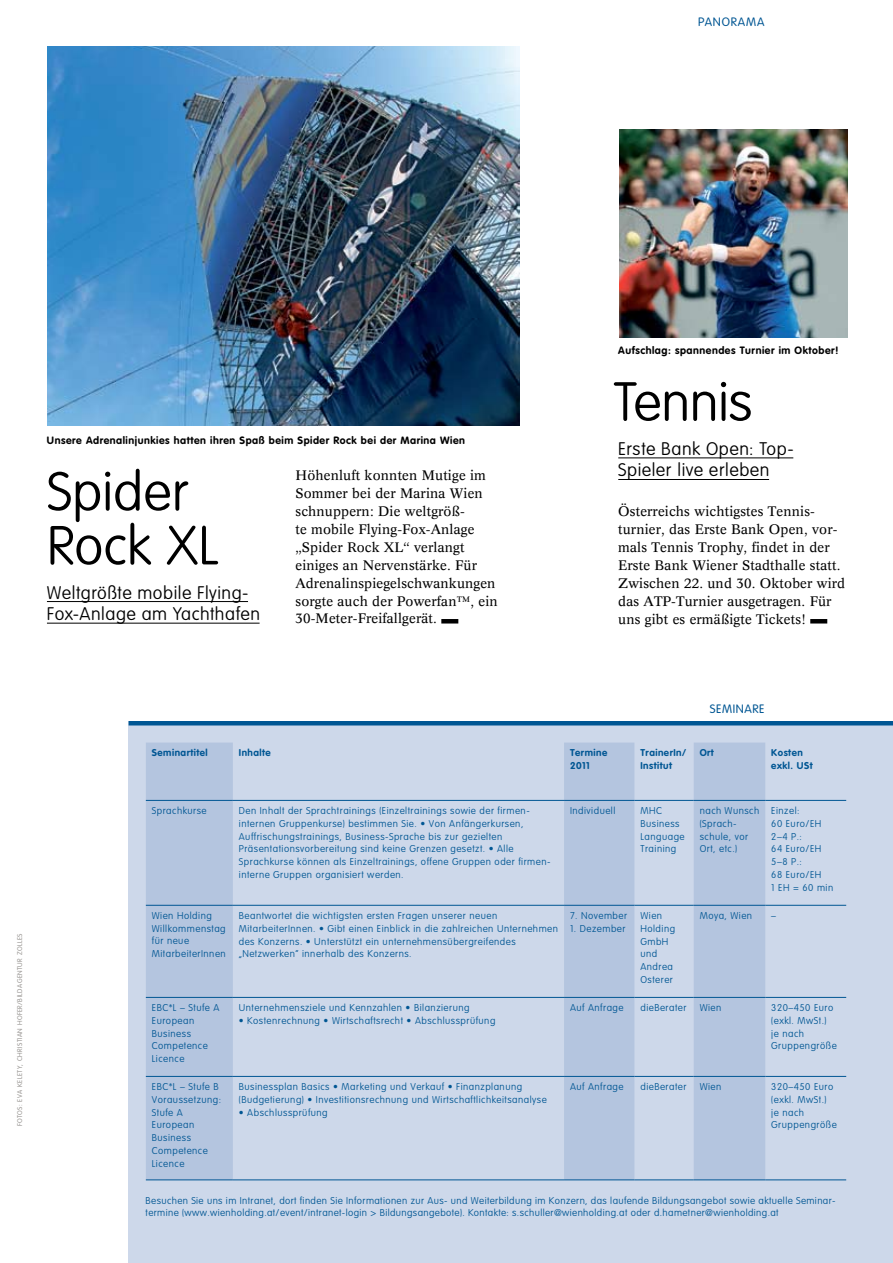
<style>
.page{position:relative;width:893px;height:1263px;background:#fff}
.page>*{position:absolute;margin:0;border:0;box-sizing:border-box;transform-origin:0 0}
.t1{font:100 54px/54px "VAG Rounded";color:#000}
.t2{font:100 18px/21.6px "VAG Rounded";letter-spacing:.03em;color:#000}
.t3{font:13.5px/18px "Concorde";letter-spacing:.01em;color:#000}
.t4{font:300 12px "VAG Rounded";letter-spacing:.07em;color:#005693}
.t5{font:300 12px "VAG Rounded";letter-spacing:.05em;color:#005693}
.t6{font:700 10.5px "VAG Rounded";letter-spacing:.05em;color:#000}
.t7{font:100 9.75px/12.8px "VAG Rounded";letter-spacing:.05em;color:#005693}
.t8{font:700 9.75px/12.8px "VAG Rounded";letter-spacing:.05em;color:#005693}
.t9{font:300 6.75px "VAG Rounded";letter-spacing:.065em;color:#979491}
</style>
<div class="page">
<div style="left:129px;top:721px;width:764px;height:542px;background:#cdd8ea"></div>
<svg style="left:146px;top:742px;width:619px;height:437px"></svg>
<hr style="left:146px;top:800px;width:87px;height:1px;background:#005693">
<hr style="left:233px;top:800px;width:331px;height:1px;background:#005693">
<hr style="left:564px;top:800px;width:70px;height:1px;background:#005693">
<hr style="left:634px;top:800px;width:60px;height:1px;background:#005693">
<hr style="left:694px;top:800px;width:71px;height:1px;background:#005693">
<hr style="left:765px;top:800px;width:81px;height:1px;background:#005693">
<hr style="left:146px;top:905px;width:87px;height:1px;background:#005693">
<hr style="left:233px;top:905px;width:331px;height:1px;background:#005693">
<hr style="left:564px;top:905px;width:70px;height:1px;background:#005693">
<hr style="left:634px;top:905px;width:60px;height:1px;background:#005693">
<hr style="left:694px;top:905px;width:71px;height:1px;background:#005693">
<hr style="left:765px;top:905px;width:81px;height:1px;background:#005693">
<hr style="left:146px;top:1076px;width:87px;height:1px;background:#005693">
<hr style="left:233px;top:1076px;width:331px;height:1px;background:#005693">
<hr style="left:634px;top:1076px;width:60px;height:1px;background:#005693">
<hr style="left:694px;top:1076px;width:71px;height:1px;background:#005693">
<hr style="left:765px;top:1076px;width:81px;height:1px;background:#005693">
<hr style="left:146px;top:1179px;width:87px;height:1px;background:#005693">
<hr style="left:233px;top:1179px;width:331px;height:1px;background:#005693">
<hr style="left:634px;top:1179px;width:60px;height:1px;background:#005693">
<hr style="left:694px;top:1179px;width:71px;height:1px;background:#005693">
<hr style="left:765px;top:1179px;width:81px;height:1px;background:#005693">
<hr style="left:146px;top:997px;width:87px;height:1px;background:#005693">
<hr style="left:233px;top:997px;width:331px;height:1px;background:#005693">
<hr style="left:634px;top:997px;width:60px;height:1px;background:#005693">
<hr style="left:694px;top:997px;width:71px;height:1px;background:#005693">
<hr style="left:765px;top:997px;width:81px;height:1px;background:#005693">
<hr style="left:564px;top:997px;width:70px;height:1px;background:#005693">
<hr style="left:564px;top:1076px;width:70px;height:1px;background:#005693">
<hr style="left:564px;top:1179px;width:70px;height:1px;background:#005693">
<hr style="left:129px;top:721px;width:764px;height:4px;background:#005693">
<img style="left:619px;top:129px;width:228px;height:208px">
<hr style="left:810px;top:619px;width:17px;height:4px;background:#000">
<hr style="left:618px;top:457px;width:175px;height:1px;background:#000">
<hr style="left:618px;top:479px;width:151px;height:1px;background:#000">
<img style="left:47px;top:47px;width:473px;height:379px">
<hr style="left:47px;top:601px;width:201px;height:1px;background:#000">
<hr style="left:47px;top:623px;width:213px;height:1px;background:#000">
<hr style="left:441px;top:619px;width:17px;height:4px;background:#000">
<p class="t4" style="left:698px;top:15px;width:68px">PANORAMA</p>
<p class="t6" style="left:47px;top:434px;width:420px">Unsere Adrenalinjunkies hatten ihren Spaß beim Spider Rock bei der Marina Wien</p>
<h1 class="t1" style="left:47px;top:464px;width:173px">Spider<br>Rock XL</h1>
<p class="t3" style="left:295px;top:466px;width:204px">Höhenluft konnten Mutige im<br>Sommer bei der Marina Wien schnuppern: Die weltgröß-<br>te mobile Flying-Fox-Anlage „Spider Rock XL“ verlangt einiges an Nervenstärke. Für<br>Adrenalinspiegelschwankungen sorgte auch der Powerfan™, ein<br>30-Meter-Freifallgerät.</p>
<h2 class="t2" style="left:47px;top:581px;width:215px">Weltgrößte mobile Flying-<br>Fox-Anlage am Yachthafen</h2>
<p class="t6" style="left:618px;top:344px;width:222px">Aufschlag: spannendes Turnier im Oktober!</p>
<h1 class="t1" style="left:614px;top:375px;width:140px">Tennis</h1>
<h2 class="t2" style="left:618px;top:438px;width:177px">Erste Bank Open: Top-<br>Spieler live erleben</h2>
<p class="t3" style="left:618px;top:502px;width:228px">Österreichs wichtigstes Tennis&shy;turnier, das Erste Bank Open, vor&shy;mals Tennis Trophy, findet in der Erste Bank Wiener Stadthalle statt.<br>Zwischen 22. und 30. Oktober wird das ATP-Turnier ausgetragen. Für uns gibt es ermäßigte Tickets!</p>
<p class="t9" style="left:16px;top:1126px;width:195px;rotate:-90deg">Fotos: Eva Kelety, Christian Hofer/Bildagentur Zolles</p>
<p class="t5" style="left:710px;top:702px;width:56px">SEMINARE</p>
<p class="t8" style="left:152px;top:746px;width:57px">Seminartitel</p>
<p class="t8" style="left:239px;top:746px;width:33px">Inhalte</p>
<p class="t8" style="left:570px;top:746px;width:39px">Termine<br>2011</p>
<p class="t8" style="left:640px;top:746px;width:47px">TrainerIn/<br>Institut</p>
<p class="t8" style="left:700px;top:746px;width:16px">Ort</p>
<p class="t8" style="left:771px;top:746px;width:43px">Kosten exkl. USt</p>
<p class="t7" style="left:152px;top:804px;width:56px">Sprachkurse</p>
<p class="t7" style="left:239px;top:804px;width:313px">Den Inhalt der Sprachtrainings (Einzeltrainings sowie der firmen&shy;internen Gruppenkurse) bestimmen Sie. • Von Anfängerkursen, Auffrischungstrainings, Business-Sprache bis zur gezielten Präsentationsvorbereitung sind keine Grenzen gesetzt. • Alle Sprachkurse können als Einzeltrainings, offene Gruppen oder firmen&shy;interne Gruppen organisiert werden.</p>
<p class="t7" style="left:570px;top:804px;width:47px">Individuell</p>
<p class="t7" style="left:640px;top:804px;width:46px">MHC<br>Business<br>Language<br>Training</p>
<p class="t7" style="left:700px;top:804px;width:61px">nach Wunsch (Sprach&shy;schule, vor<br>Ort, etc.)</p>
<p class="t7" style="left:771px;top:804px;width:64px">Einzel:<br>60 Euro/EH<br>2–4 P.:<br>64 Euro/EH<br>5–8 P.:<br>68 Euro/EH<br>1 EH = 60 min</p>
<p class="t7" style="left:152px;top:909px;width:75px">Wien Holding<br>Willkommenstag für neue<br>MitarbeiterInnen</p>
<p class="t7" style="left:239px;top:909px;width:321px">Beantwortet die wichtigsten ersten Fragen unserer neuen MitarbeiterInnen. • Gibt einen Einblick in die zahlreichen Unternehmen des Konzerns. • Unterstützt ein unternehmensübergreifendes „Netzwerken“ innerhalb des Konzerns.</p>
<p class="t7" style="left:570px;top:909px;width:59px">7. November</p>
<p class="t7" style="left:640px;top:909px;width:36px">Wien<br>Holding<br>GmbH und<br>Andrea<br>Osterer</p>
<p class="t7" style="left:700px;top:909px;width:54px">Moya, Wien</p>
<p class="t7" style="left:771px;top:909px;width:6px">–</p>
<p class="t7" style="left:570px;top:922px;width:57px">1. Dezember</p>
<p class="t7" style="left:152px;top:1001px;width:69px">EBC*L – Stufe A<br>European<br>Business<br>Competence<br>Licence</p>
<p class="t7" style="left:239px;top:1001px;width:232px">Unternehmensziele und Kennzahlen • Bilanzierung</p>
<p class="t7" style="left:239px;top:1014px;width:258px">• Kostenrechnung • Wirtschaftsrecht • Abschlussprüfung</p>
<p class="t7" style="left:152px;top:1080px;width:71px">EBC*L – Stufe B<br>Voraussetzung:<br>Stufe A<br>European<br>Business<br>Competence<br>Licence</p>
<p class="t7" style="left:239px;top:1080px;width:309px">Businessplan Basics • Marketing und Verkauf • Finanzplanung (Budgetierung) • Investitionsrechnung und Wirtschaftlichkeitsanalyse</p>
<p class="t7" style="left:239px;top:1106px;width:90px">• Abschlussprüfung</p>
<p class="t7" style="left:570px;top:1001px;width:55px">Auf Anfrage</p>
<p class="t7" style="left:640px;top:1001px;width:48px">dieBerater</p>
<p class="t7" style="left:700px;top:1001px;width:23px">Wien</p>
<p class="t7" style="left:771px;top:1001px;width:67px">320–450 Euro (exkl. MwSt.)<br>je nach<br>Gruppengröße</p>
<p class="t7" style="left:570px;top:1080px;width:55px">Auf Anfrage</p>
<p class="t7" style="left:640px;top:1080px;width:48px">dieBerater</p>
<p class="t7" style="left:700px;top:1080px;width:23px">Wien</p>
<p class="t7" style="left:771px;top:1080px;width:67px">320–450 Euro (exkl. MwSt.)<br>je nach<br>Gruppengröße</p>
<p class="t7" style="left:146px;top:1194px;width:691px">Besuchen Sie uns im Intranet, dort finden Sie Informationen zur Aus- und Weiterbildung im Konzern, das laufende Bildungsangebot sowie aktuelle Seminar&shy;termine (www.wienholding.at/event/intranet-login &gt; Bildungsangebote). Kontakte: s.schuller@wienholding.at oder d.hametner@wienholding.at</p>
</div>
